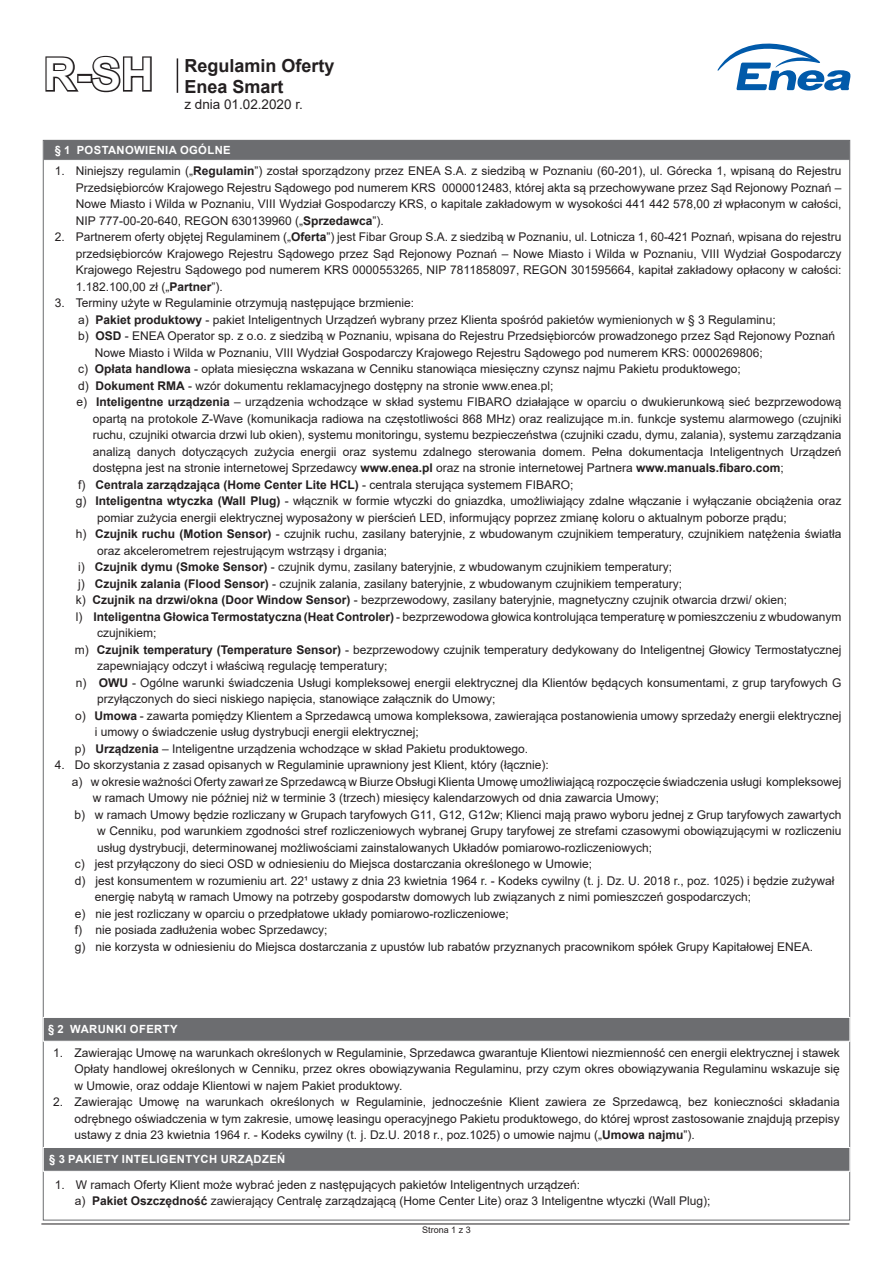
<style>
.page{position:relative;width:893px;height:1263px;background:#fff}
.page>*{position:absolute;margin:0;border:0;box-sizing:border-box;transform-origin:0 0}
.t1{font:700 45px "Arial";color:#fff}
.t2{font:700 18px/21.6px "Arial";color:#231f20}
.t3{font:13.5px "Arial";color:#231f20}
.t4{font:12px/16.5px "Arial";color:#231f20;text-align:justify}
.t5{font:700 12px "Arial";color:#231f20}
.t6{font:700 11.25px "Arial";letter-spacing:.035em;color:#fff}
.t7{font:9px "Arial";color:#231f20}
.s1{font-weight:700}
.s2{font-weight:400}
</style>
<div class="page">
<div style="left:43px;top:139px;width:807px;height:22px;background:#6c6d70;border:1px solid #fff"></div>
<svg style="left:717px;top:44px;width:133px;height:47px"></svg>
<svg style="left:45px;top:56px;width:36px;height:36px"></svg>
<div style="left:77px;top:74px;width:15px;height:9px;border:3px solid #231f20"></div>
<svg style="left:89px;top:55px;width:63px;height:38px"></svg>
<hr style="left:177px;top:58px;width:1px;height:35px;background:#231f20">
<hr style="left:41px;top:1223px;width:808px;height:1px;background:#231f20">
<div style="left:43px;top:1017px;width:807px;height:24px;background:#6c6d70;border:1px solid #fff"></div>
<div style="left:43px;top:1147px;width:807px;height:25px;background:#6c6d70;border:1px solid #fff"></div>
<h1 class="t1" style="left:44px;top:43px;width:111px">R-SH</h1>
<h2 class="t2" style="left:184px;top:55px;width:152px">Regulamin Oferty<br>Enea Smart</h2>
<p class="t3" style="left:184px;top:95px;width:120px">z dnia 01.02.2020 r.</p>
<p class="t6" style="left:55px;top:142px;width:178px">§ 1 POSTANOWIENIA OGÓLNE</p>
<p class="t4" style="left:76px;top:163px;width:767px;text-indent:-21px">1. Niniejszy regulamin („<span class="s1">Regulamin</span>”) został sporządzony przez ENEA S.A. z siedzibą w Poznaniu (60-201), ul. Górecka 1, wpisaną do Rejestru Przedsiębiorców Krajowego Rejestru Sądowego pod numerem KRS 0000012483, której akta są przechowywane przez Sąd Rejonowy Poznań – Nowe Miasto i Wilda w Poznaniu, VIII Wydział Gospodarczy KRS, o kapitale zakładowym w wysokości 441 442 578,00 zł wpłaconym w całości, NIP 777-00-20-640, REGON 630139960 („<span class="s1">Sprzedawca</span>”).</p>
<p class="t4" style="left:76px;top:229px;width:767px;text-indent:-21px">2. Partnerem oferty objętej Regulaminem („<span class="s1">Oferta</span>”) jest Fibar Group S.A. z siedzibą w Poznaniu, ul. Lotnicza 1, 60-421 Poznań, wpisana do rejestru przedsiębiorców Krajowego Rejestru Sądowego przez Sąd Rejonowy Poznań – Nowe Miasto i Wilda w Poznaniu, VIII Wydział Gospodarczy Krajowego Rejestru Sądowego pod numerem KRS 0000553265, NIP 7811858097, REGON 301595664, kapitał zakładowy opłacony w całości:<br>1.182.100,00 zł („<span class="s1">Partner</span>”).</p>
<p class="t4" style="left:55px;top:295px;width:361px">3. Terminy użyte w Regulaminie otrzymują następujące brzmienie:</p>
<p class="t4" style="left:78px;top:311px;width:699px">a) <span class="s1">Pakiet produktowy</span> - pakiet Inteligentnych Urządzeń wybrany przez Klienta spośród pakietów wymienionych w § 3 Regulaminu;</p>
<p class="t4" style="left:78px;top:328px;width:758px">b) <span class="s1">OSD</span> - ENEA Operator sp. z o.o. z siedzibą w Poznaniu, wpisana do Rejestru Przedsiębiorców prowadzonego przez Sąd Rejonowy Poznań</p>
<p class="t4" style="left:95px;top:344px;width:670px">Nowe Miasto i Wilda w Poznaniu, VIII Wydział Gospodarczy Krajowego Rejestru Sądowego pod numerem KRS: 0000269806;</p>
<p class="t4" style="left:78px;top:361px;width:664px">c) <span class="s1">Opłata handlowa</span> - opłata miesięczna wskazana w Cenniku stanowiąca miesięczny czynsz najmu Pakietu produktowego;</p>
<p class="t4" style="left:78px;top:377px;width:477px">d) <span class="s1">Dokument RMA</span> - wzór dokumentu reklamacyjnego dostępny na stronie www.enea.pl;</p>
<p class="t4" style="left:77px;top:394px;width:766px">e) <span class="s1">Inteligentne urządzenia</span> – urządzenia wchodzące w skład systemu FIBARO działające w oparciu o dwukierunkową sieć bezprzewodową</p>
<p class="t4" style="left:93px;top:410px;width:750px">opartą na protokole Z-Wave (komunikacja radiowa na częstotliwości 868 MHz) oraz realizujące m.in. funkcje systemu alarmowego (czujniki</p>
<p class="t4" style="left:93px;top:427px;width:750px">ruchu, czujniki otwarcia drzwi lub okien), systemu monitoringu, systemu bezpieczeństwa (czujniki czadu, dymu, zalania), systemu zarządzania</p>
<p class="t4" style="left:93px;top:443px;width:750px">analizą danych dotyczących zużycia energii oraz systemu zdalnego sterowania domem. Pełna dokumentacja Inteligentnych Urządzeń</p>
<p class="t4" style="left:93px;top:460px;width:692px">dostępna jest na stronie internetowej Sprzedawcy <span class="s1">www.enea.pl</span> oraz na stronie internetowej Partnera <span class="s1">www.manuals.fibaro.com</span>;</p>
<p class="t5" style="left:78px;top:476px;width:497px"><span class="s2">f)</span> Centrala zarządzająca (Home Center Lite HCL) <span class="s2">- centrala sterująca systemem FIBARO;</span></p>
<p class="t4" style="left:76px;top:493px;width:767px">g) <span class="s1">Inteligentna wtyczka (Wall Plug)</span> - włącznik w formie wtyczki do gniazdka, umożliwiający zdalne włączanie i wyłączanie obciążenia oraz</p>
<p class="t4" style="left:97px;top:509px;width:691px">pomiar zużycia energii elektrycznej wyposażony w pierścień LED, informujący poprzez zmianę koloru o aktualnym poborze prądu;</p>
<p class="t4" style="left:76px;top:526px;width:767px">h) <span class="s1">Czujnik ruchu (Motion Sensor)</span> - czujnik ruchu, zasilany bateryjnie, z wbudowanym czujnikiem temperatury, czujnikiem natężenia światła</p>
<p class="t4" style="left:97px;top:542px;width:292px">oraz akcelerometrem rejestrującym wstrząsy i drgania;</p>
<p class="t4" style="left:78px;top:559px;width:596px">i) <span class="s1">Czujnik dymu (Smoke Sensor)</span> - czujnik dymu, zasilany bateryjnie, z wbudowanym czujnikiem temperatury;</p>
<p class="t4" style="left:78px;top:575px;width:606px">j) <span class="s1">Czujnik zalania (Flood Sensor)</span> - czujnik zalania, zasilany bateryjnie, z wbudowanym czujnikiem temperatury;</p>
<p class="t4" style="left:76px;top:592px;width:713px">k) <span class="s1">Czujnik na drzwi/okna (Door Window Sensor)</span> - bezprzewodowy, zasilany bateryjnie, magnetyczny czujnik otwarcia drzwi/ okien;</p>
<p class="t4" style="left:76px;top:608px;width:767px">l) <span class="s1">Inteligentna Głowica Termostatyczna (Heat Controler)</span> - bezprzewodowa głowica kontrolująca temperaturę w pomieszczeniu z wbudowanym</p>
<p class="t4" style="left:97px;top:625px;width:61px">czujnikiem;</p>
<p class="t4" style="left:75px;top:641px;width:768px">m) <span class="s1">Czujnik temperatury (Temperature Sensor)</span> - bezprzewodowy czujnik temperatury dedykowany do Inteligentnej Głowicy Termostatycznej</p>
<p class="t4" style="left:97px;top:658px;width:292px">zapewniający odczyt i właściwą regulację temperatury;</p>
<p class="t4" style="left:76px;top:674px;width:767px">n) <span class="s1">OWU</span> - Ogólne warunki świadczenia Usługi kompleksowej energii elektrycznej dla Klientów będących konsumentami, z grup taryfowych G</p>
<p class="t4" style="left:97px;top:691px;width:400px">przyłączonych do sieci niskiego napięcia, stanowiące załącznik do Umowy;</p>
<p class="t4" style="left:75px;top:707px;width:768px">o) <span class="s1">Umowa</span> - zawarta pomiędzy Klientem a Sprzedawcą umowa kompleksowa, zawierająca postanowienia umowy sprzedaży energii elektrycznej</p>
<p class="t4" style="left:95px;top:724px;width:326px">i umowy o świadczenie usług dystrybucji energii elektrycznej;</p>
<p class="t4" style="left:75px;top:740px;width:455px">p) <span class="s1">Urządzenia</span> – Inteligentne urządzenia wchodzące w skład Pakietu produktowego.</p>
<p class="t4" style="left:55px;top:757px;width:496px">4. Do skorzystania z zasad opisanych w Regulaminie uprawniony jest Klient, który (łącznie):</p>
<p class="t4" style="left:72px;top:773px;width:771px">a) w okresie ważności Oferty zawarł ze Sprzedawcą w Biurze Obsługi Klienta Umowę umożliwiającą rozpoczęcie świadczenia usługi kompleksowej</p>
<p class="t4" style="left:93px;top:790px;width:568px">w ramach Umowy nie później niż w terminie 3 (trzech) miesięcy kalendarzowych od dnia zawarcia Umowy;</p>
<p class="t4" style="left:74px;top:806px;width:768px">b) w ramach Umowy będzie rozliczany w Grupach taryfowych G11, G12, G12w; Klienci mają prawo wyboru jednej z Grup taryfowych zawartych</p>
<p class="t4" style="left:97px;top:823px;width:746px">w Cenniku, pod warunkiem zgodności stref rozliczeniowych wybranej Grupy taryfowej ze strefami czasowymi obowiązującymi w rozliczeniu</p>
<p class="t4" style="left:97px;top:839px;width:556px">usług dystrybucji, determinowanej możliwościami zainstalowanych Układów pomiarowo-rozliczeniowych;</p>
<p class="t4" style="left:75px;top:856px;width:519px">c) jest przyłączony do sieci OSD w odniesieniu do Miejsca dostarczania określonego w Umowie;</p>
<p class="t4" style="left:75px;top:872px;width:761px">d) jest konsumentem w rozumieniu art. 22¹ ustawy z dnia 23 kwietnia 1964 r. - Kodeks cywilny (t. j. Dz. U. 2018 r., poz. 1025) i będzie zużywał</p>
<p class="t4" style="left:95px;top:889px;width:658px">energię nabytą w ramach Umowy na potrzeby gospodarstw domowych lub związanych z nimi pomieszczeń gospodarczych;</p>
<p class="t4" style="left:75px;top:905px;width:436px">e) nie jest rozliczany w oparciu o przedpłatowe układy pomiarowo-rozliczeniowe;</p>
<p class="t4" style="left:75px;top:922px;width:254px">f) nie posiada zadłużenia wobec Sprzedawcy;</p>
<p class="t4" style="left:75px;top:938px;width:740px">g) nie korzysta w odniesieniu do Miejsca dostarczania z upustów lub rabatów przyznanych pracownikom spółek Grupy Kapitałowej ENEA.</p>
<p class="t6" style="left:48px;top:1021px;width:131px">§ 2 WARUNKI OFERTY</p>
<p class="t4" style="left:75px;top:1044px;width:767px;text-indent:-21px">1. Zawierając Umowę na warunkach określonych w Regulaminie, Sprzedawca gwarantuje Klientowi niezmienność cen energii elektrycznej i stawek Opłaty handlowej określonych w Cenniku, przez okres obowiązywania Regulaminu, przy czym okres obowiązywania Regulaminu wskazuje się w Umowie, oraz oddaje Klientowi w najem Pakiet produktowy.</p>
<p class="t4" style="left:75px;top:1094px;width:767px;text-indent:-21px">2. Zawierając Umowę na warunkach określonych w Regulaminie, jednocześnie Klient zawiera ze Sprzedawcą, bez konieczności składania odrębnego oświadczenia w tym zakresie, umowę leasingu operacyjnego Pakietu produktowego, do której wprost zastosowanie znajdują przepisy ustawy z dnia 23 kwietnia 1964 r. - Kodeks cywilny (t. j. Dz.U. 2018 r., poz.1025) o umowie najmu („<span class="s1">Umowa najmu</span>”).</p>
<p class="t6" style="left:49px;top:1151px;width:238px">§ 3 PAKIETY INTELIGENTYCH URZĄDZEŃ</p>
<p class="t4" style="left:75px;top:1176px;width:637px;text-indent:-20px">1. W ramach Oferty Klient może wybrać jeden z następujących pakietów Inteligentnych urządzeń:<br>a) <span class="s1">Pakiet Oszczędność</span> zawierający Centralę zarządzającą (Home Center Lite) oraz 3 Inteligentne wtyczki (Wall Plug);</p>
<p class="t7" style="left:422px;top:1224px;width:50px">Strona 1 z 3</p>
</div>
